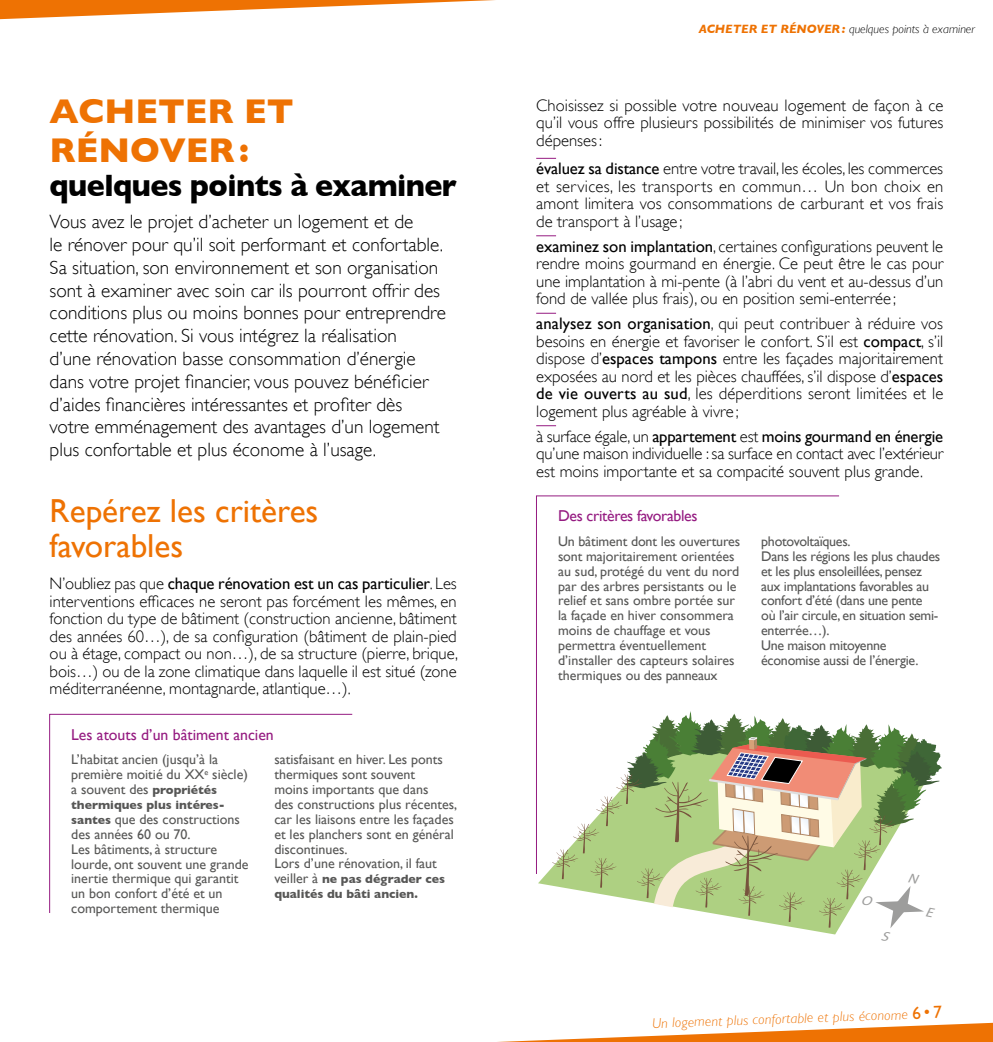
<style>
.page{position:relative;width:993px;height:1042px;background:#fff}
.page>*{position:absolute;margin:0;border:0;box-sizing:border-box;transform-origin:0 0}
.t1{font:700 35px/38.5px "Gill Sans";color:#ee7203}
.t2{font:33.25px/35px "Gill Sans";color:#ee7203}
.t3{font:700 31.5px "Gill Sans";letter-spacing:-.02em;color:#000;scale:.96 1}
.t4{font:300 19.25px/22.8px "Gill Sans";color:#000}
.t5{font:300 16.62px/17.5px "Gill Sans";color:#000;text-align:justify}
.t6{font:15.75px "Gill Sans";color:#951b81}
.t7{font:15.75px "Gill Sans";letter-spacing:-.02em;color:#951b81}
.t8{font:14px/14.9px "Gill Sans";color:#575756}
.t9{font:14px/14.9px "Gill Sans";letter-spacing:-.02em;color:#575756}
.t10{font:italic 300 14px "Gill Sans";color:#ee7203}
.t11{font:700 12.25px/14.9px "Gill Sans";color:#575756}
.t12{font:italic 300 12.25px "Gill Sans";color:#000}
.s1{font-weight:400}
.s2{font-weight:700;font-size:12.25px}
.s3{font-weight:400;font-size:14px}
.s4{font-weight:700;color:#ee7203}
.s5{font-weight:400;font-style:normal;font-size:17.5px}
.s6{font-style:normal;font-size:17.5px}
</style>
<div class="page">
<svg style="left:0;top:0;width:495px;height:20px"></svg>
<svg style="left:497px;top:1022px;width:495px;height:20px"></svg>
<svg style="left:49px;top:714px;width:303px;height:199px"></svg>
<svg style="left:536px;top:158px;width:20px;height:1px"></svg>
<svg style="left:536px;top:235px;width:20px;height:1px"></svg>
<svg style="left:536px;top:313px;width:20px;height:1px"></svg>
<svg style="left:536px;top:425px;width:20px;height:1px"></svg>
<svg style="left:536px;top:495px;width:303px;height:195px"></svg>
<svg style="left:552px;top:711px;width:389px;height:224px"></svg>
<h1 class="t1" style="left:50px;top:92px;width:245px">ACHETER ET<br>RÉNOVER:</h1>
<h3 class="t3" style="left:50px;top:167px;width:425px">quelques points à examiner</h3>
<p class="t4" style="left:50px;top:211px;width:397px">Vous avez le projet d’acheter un logement et de<br>le rénover pour qu’il soit performant et confortable.<br>Sa situation, son environnement et son organisation sont à examiner avec soin car ils pourront offrir des conditions plus ou moins bonnes pour entreprendre cette rénovation. Si vous intégrez la réalisation<br>d’une rénovation basse consommation d’énergie dans votre projet financier, vous pouvez bénéficier d’aides financières intéressantes et profiter dès votre emménagement des avantages d’un logement plus confortable et plus économe à l’usage.</p>
<h2 class="t2" style="left:50px;top:493px;width:270px">Repérez les critères favorables</h2>
<p class="t5" style="left:50px;top:575px;width:410px">N’oubliez pas que <span class="s1">chaque rénovation est un cas particulier</span>. Les interventions efficaces ne seront pas forcément les mêmes, en fonction du type de bâtiment (construction ancienne, bâtiment des années 60…), de sa configuration (bâtiment de plain-pied ou à étage, compact ou non…), de sa structure (pierre, brique, bois…) ou de la zone climatique dans laquelle il est situé (zone méditerranéenne, montagnarde, atlantique…).</p>
<p class="t6" style="left:71px;top:725px;width:204px">Les atouts d’un bâtiment ancien</p>
<p class="t8" style="left:71px;top:752px;width:178px">L’habitat ancien (jusqu’à la première moitié du XX<sup>e</sup> siècle) a souvent des <span class="s2">propriétés</span></p>
<p class="t11" style="left:71px;top:797px;width:155px">thermiques plus intéres-</p>
<p class="t8" style="left:71px;top:811px;width:179px"><span class="s2">santes</span> que des constructions des années 60 ou 70.<br>Les bâtiments, à structure lourde, ont souvent une grande inertie thermique qui garantit un bon confort d’été et un comportement thermique</p>
<p class="t8" style="left:274px;top:752px;width:184px">satisfaisant en hiver. Les ponts thermiques sont souvent<br>moins importants que dans<br>des constructions plus récentes, car les liaisons entre les façades et les planchers sont en général discontinues.<br>Lors d’une rénovation, il faut</p>
<p class="t11" style="left:274px;top:872px;width:172px"><span class="s3">veiller à</span> ne pas dégrader ces qualités du bâti ancien.</p>
<p class="t12" style="left:698px;top:22px;width:277px"><span class="s4">ACHETER ET RÉNOVER:</span> quelques points à examiner</p>
<p class="t5" style="left:536px;top:96px;width:408px">Choisissez si possible votre nouveau logement de façon à ce qu’il vous offre plusieurs possibilités de minimiser vos futures dépenses:</p>
<p class="t5" style="left:536px;top:160px;width:408px"><span class="s1">évaluez sa distance</span> entre votre travail, les écoles, les commerces et services, les transports en commun… Un bon choix en amont limitera vos consommations de carburant et vos frais de transport à l’usage ;</p>
<p class="t5" style="left:536px;top:237px;width:408px"><span class="s1">examinez son implantation</span>, certaines configurations peuvent le rendre moins gourmand en énergie. Ce peut être le cas pour une implantation à mi-pente (à l’abri du vent et au-dessus d’un fond de vallée plus frais), ou en position semi-enterrée ;</p>
<p class="t5" style="left:536px;top:315px;width:408px"><span class="s1">analysez son organisation</span>, qui peut contribuer à réduire vos besoins en énergie et favoriser le confort. S’il est <span class="s1">compact</span>, s’il dispose d’<span class="s1">espaces tampons</span> entre les façades majoritairement exposées au nord et les pièces chauffées, s’il dispose d’<span class="s1">espaces de vie ouverts au sud</span>, les déperditions seront limitées et le logement plus agréable à vivre ;</p>
<p class="t5" style="left:536px;top:427px;width:408px">à surface égale, un <span class="s1">appartement</span> est <span class="s1">moins gourmand en énergie </span>qu’une maison individuelle : sa surface en contact avec l’extérieur est moins importante et sa compacité souvent plus grande.</p>
<p class="t7" style="left:558px;top:506px;width:141px">Des critères favorables</p>
<p class="t8" style="left:558px;top:534px;width:183px">Un bâtiment dont les ouvertures sont majoritairement orientées au sud, protégé du vent du nord par des arbres persistants ou le relief et sans ombre portée sur la façade en hiver consommera moins de chauffage et vous permettra éventuellement d’installer des capteurs solaires thermiques ou des panneaux</p>
<p class="t9" style="left:761px;top:533px;width:180px">photovoltaïques.<br>Dans les régions les plus chaudes et les plus ensoleillées, pensez aux implantations favorables au confort d’été (dans une pente où l’air circule, en situation semi&shy;enterrée…).<br>Une maison mitoyenne économise aussi de l’énergie.</p>
<p class="t10" style="left:651px;top:1015px;width:291px;rotate:-2deg">Un logement plus confortable et plus économe <span class="s5">6</span><span class="s6">•</span><span class="s5">7</span></p>
</div>
